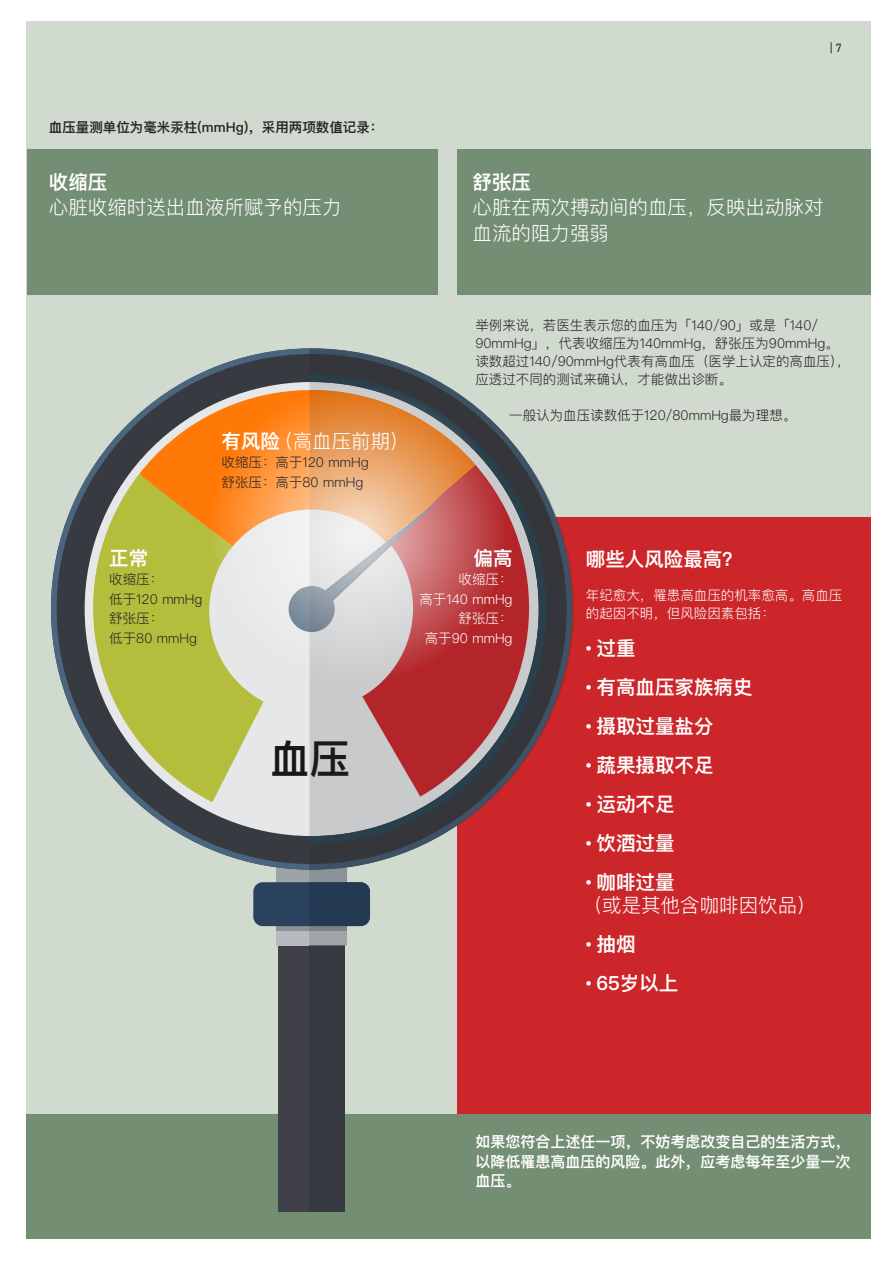
<style>
.page{position:relative;width:893px;height:1263px;background:#fff}
.page>*{position:absolute;margin:0;border:0;box-sizing:border-box;transform-origin:0 0}
.t1{font:600 40.2px "Ping Fang SC";color:#1a1718}
.t2{font:600 19.5px "Ping Fang SC";color:#fff}
.t3{font:300 19.5px/25.5px "Ping Fang SC";color:#fff}
.t4{font:600 15px/19.5px "Ping Fang SC";color:#fff;text-align:justify}
.t5{font:300 13.5px/18px "Ping Fang SC";color:#272526}
.t6{font:300 13.5px/18px "Ping Fang SC";color:#fff}
.t7{font:600 13.5px "Ping Fang SC";color:#272526}
.t8{font:12px "DIN2014";color:#272526}
.s1{font-weight:600}
.s2{font-family:"DIN2014";font-weight:700}
</style>
<div class="page">
<div style="left:27px;top:21px;width:430px;height:1122px;background:#d0dace"></div>
<div style="left:457px;top:21px;width:414px;height:1168px;background:#d0dace"></div>
<div style="left:457px;top:518px;width:414px;height:627px;background:#cc262a"></div>
<div style="left:28px;top:150px;width:410px;height:145px;background:#748e74"></div>
<div style="left:27px;top:1114px;width:844px;height:125px;background:#748e74"></div>
<div style="left:276px;top:862px;width:71px;height:20px;background:#9ca4a9"></div>
<svg style="left:51px;top:348px;width:258px;height:522px"></svg>
<div style="left:279px;top:926px;width:66px;height:286px;background:#404048"></div>
<div style="left:276px;top:925px;width:71px;height:20px;background:#b7babe"></div>
<svg style="left:276px;top:926px;width:33px;height:4px"></svg>
<div style="left:253px;top:882px;width:117px;height:44px;background:#2a425e;border-radius:9px"></div>
<svg style="left:139px;top:362px;width:170px;height:112px"></svg>
<svg style="left:62px;top:474px;width:247px;height:328px;background:#a8ab65"></svg>
<div style="left:209px;top:509px;width:204px;height:204px;background:#e6e7e8;border-radius:50%"></div>
<div style="left:309px;top:945px;width:36px;height:267px;background:#383a41"></div>
<svg style="left:309px;top:867px;width:61px;height:78px"></svg>
<svg style="left:310px;top:349px;width:264px;height:521px"></svg>
<svg style="left:209px;top:385px;width:296px;height:296px"></svg>
<div style="left:457px;top:150px;width:414px;height:145px;background:#748e74"></div>
<p class="t7" style="left:49px;top:121px;width:336px">血压量测单位为毫米汞柱(mmhg)，采用两项数值记录：</p>
<p class="t2" style="left:49px;top:174px;width:60px">收缩压</p>
<p class="t3" style="left:49px;top:197px;width:294px">心脏收缩时送出血液所赋予的压力</p>
<p class="t8" style="left:830px;top:41px;width:14px">| 7</p>
<p class="t2" style="left:472px;top:174px;width:60px">舒张压</p>
<p class="t3" style="left:472px;top:197px;width:352px">心脏在两次搏动间的血压，反映出动脉对血流的阻力强弱</p>
<p class="t3" style="left:222px;top:430px;width:190px"><span class="s1">有风险</span>（高血压前期）</p>
<p class="t5" style="left:222px;top:455px;width:149px">收缩压：高于120 mmHg</p>
<p class="t5" style="left:222px;top:475px;width:143px">舒张压：高于80 mmHg</p>
<p class="t2" style="left:109px;top:550px;width:40px">正常</p>
<p class="t5" style="left:109px;top:572px;width:55px">收缩压：</p>
<p class="t5" style="left:109px;top:592px;width:95px">低于120 mmHg</p>
<p class="t5" style="left:109px;top:611px;width:55px">舒张压：</p>
<p class="t5" style="left:109px;top:631px;width:89px">低于80 mmHg</p>
<p class="t1" style="left:270px;top:742px;width:82px">血压</p>
<p class="t5" style="left:475px;top:317px;width:376px">举例来说，若医生表示您的血压为「140/90」或是「140/ 90mmHg」，代表收缩压为140mmHg，舒张压为90mmHg。读数超过140/90mmHg代表有高血压（医学上认定的高血压），应透过不同的测试来确认，才能做出诊断。</p>
<p class="t5" style="left:509px;top:407px;width:289px">一般认为血压读数低于120/80mmHg最为理想。</p>
<p class="t2" style="left:473px;top:550px;width:40px">偏高</p>
<p class="t6" style="left:458px;top:572px;width:55px">收缩压：</p>
<p class="t6" style="left:419px;top:592px;width:95px">高于140 mmHg</p>
<p class="t6" style="left:458px;top:611px;width:55px">舒张压：</p>
<p class="t6" style="left:425px;top:631px;width:89px">高于90 mmHg</p>
<p class="t2" style="left:586px;top:551px;width:157px">哪些人风险最高？</p>
<p class="t6" style="left:586px;top:587px;width:258px">年纪愈大，罹患高血压的机率愈高。高血压的起因不明，但风险因素包括：</p>
<p class="t2" style="left:586px;top:640px;width:51px"><span class="s2">•</span> 过重</p>
<p class="t2" style="left:586px;top:679px;width:168px"><span class="s2">•</span> 有高血压家族病史</p>
<p class="t2" style="left:586px;top:718px;width:129px"><span class="s2">•</span> 摄取过量盐分</p>
<p class="t2" style="left:586px;top:757px;width:129px"><span class="s2">•</span> 蔬果摄取不足</p>
<p class="t2" style="left:586px;top:796px;width:90px"><span class="s2">•</span> 运动不足</p>
<p class="t2" style="left:586px;top:835px;width:90px"><span class="s2">•</span> 饮酒过量</p>
<p class="t2" style="left:586px;top:874px;width:90px"><span class="s2">•</span> 咖啡过量</p>
<p class="t3" style="left:583px;top:894px;width:235px">（或是其他含咖啡因饮品）</p>
<p class="t2" style="left:586px;top:936px;width:51px"><span class="s2">•</span> 抽烟</p>
<p class="t2" style="left:586px;top:975px;width:94px"><span class="s2">•</span> 65岁以上</p>
<p class="t4" style="left:475px;top:1134px;width:376px">如果您符合上述任一项，不妨考虑改变自己的生活方式，以降低罹患高血压的风险。此外，应考虑每年至少量一次血压。</p>
</div>
